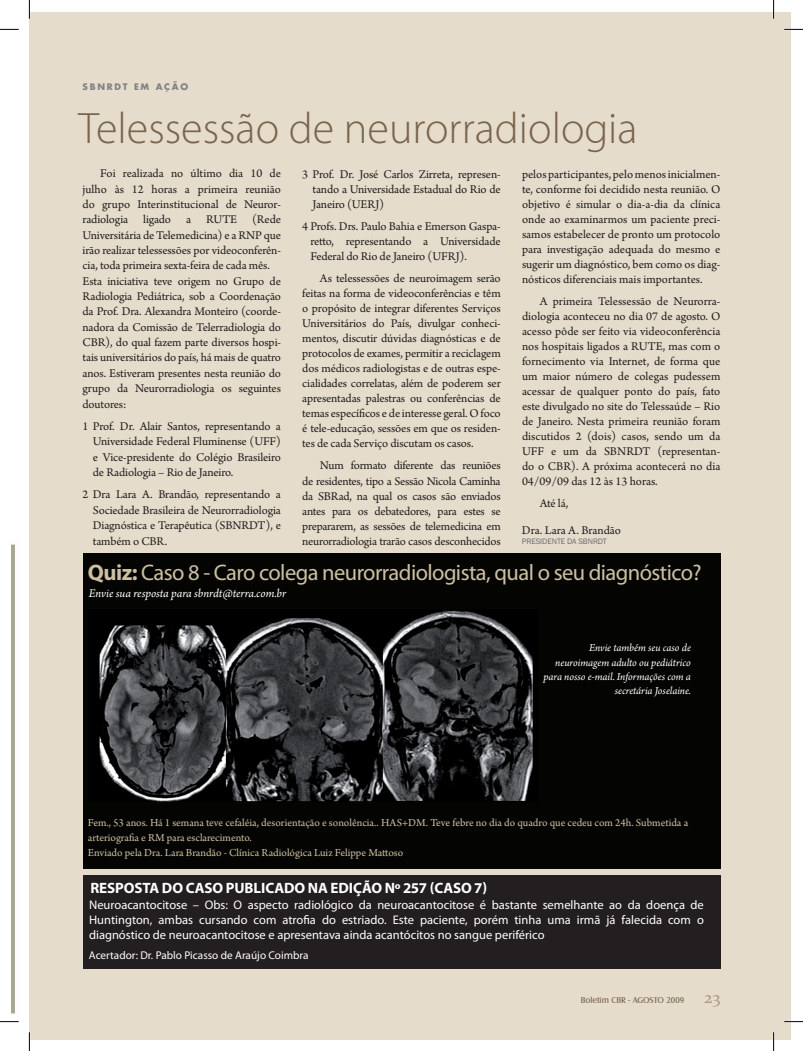
<style>
.page{position:relative;width:803px;height:1051px;background:#fff}
.page>*{position:absolute;margin:0;border:0;box-sizing:border-box;transform-origin:0 0}
.t1{font:300 44.12px "Myriad Pro";color:#7a654d}
.t2{font:22.5px "Myriad Pro";letter-spacing:-.025em;color:#cebfa2}
.t3{font:17.5px "Constantia";color:#ad9c81}
.t4{font:700 15px "Myriad Pro";letter-spacing:-.005em;color:#fff}
.t5{font:12.5px/15px "Arno Pro";letter-spacing:-.01em;color:#231f20;text-align:justify}
.t6{font:12.5px/15px "Myriad Pro";color:#fff;text-align:justify}
.t7{font:italic 12.5px "Arno Pro";letter-spacing:-.005em;color:#fff}
.t8{font:11.25px/15px "Arno Pro";letter-spacing:-.005em;color:#cebfa2}
.t9{font:italic 11.25px/14.4px "Arno Pro";letter-spacing:-.005em;color:#fff;text-align:right}
.t10{font:11.25px "Myriad Pro";color:#fff}
.t11{font:8.75px "Castle T";color:#7a654d}
.t12{font:8.75px "Futura Bol";letter-spacing:.2em;color:#808285}
.t13{font:8.12px "Franklin Gothic";letter-spacing:-.01em;color:#6c6d70}
.s1{font-weight:700}
</style>
<div class="page">
<div style="left:29px;top:12px;width:762px;height:1027px;background:#e5dccb"></div>
<div style="left:83px;top:553px;width:637px;height:316px;background:#040503"></div>
<div style="left:83px;top:875px;width:637px;height:93px;background:#231f20"></div>
<img style="left:99px;top:611px;width:434px;height:191px">
<svg style="left:0;top:29px;width:19px;height:1px"></svg>
<svg style="left:784px;top:29px;width:19px;height:1px"></svg>
<svg style="left:0;top:1021px;width:19px;height:1px"></svg>
<svg style="left:784px;top:1021px;width:19px;height:1px"></svg>
<svg style="left:29px;top:0;width:1px;height:19px"></svg>
<svg style="left:29px;top:1032px;width:1px;height:19px"></svg>
<svg style="left:773px;top:0;width:1px;height:19px"></svg>
<svg style="left:773px;top:1032px;width:1px;height:19px"></svg>
<p class="t12" style="left:83px;top:80px;width:107px">SBNRDT EM AÇÃO</p>
<h1 class="t1" style="left:79px;top:101px;width:560px">Telessessão de neurorradiologia</h1>
<p class="t5" style="left:83px;top:166px;width:200px;line-height:15.4px;text-align:left;text-indent:18px">Foi realizada no último dia 10 de julho às 12 horas a primeira reunião do grupo Interinstitucional de Neuror&shy;radiologia ligado a RUTE (Rede Universitária de Telemedicina) e a RNP que irão realizar telessessões por videoconferên&shy;cia, toda primeira sexta-feira de cada mês.<br>Esta iniciativa teve origem no Grupo de Radiologia Pediátrica, sob a Coordenação da Prof. Dra. Alexandra Monteiro (coorde&shy;nadora da Comissão de Telerradiologia do CBR), do qual fazem parte diversos hospi&shy;tais universitários do país, há mais de quatro anos. Estiveram presentes nesta reunião do grupo da Neurorradiologia os seguintes doutores:</p>
<p class="t5" style="left:93px;top:419px;width:190px;line-height:15.4px;text-indent:-10px">1 Prof. Dr. Alair Santos, representando a Universidade Federal Fluminense (UFF) e Vice-presidente do Colégio Brasileiro de Radiologia – Rio de Janeiro.</p>
<p class="t5" style="left:93px;top:488px;width:190px;line-height:15.4px;text-indent:-10px">2 Dra Lara A. Brandão, representando a Sociedade Brasileira de Neurorradiologia Diagnóstica e Terapêutica (SBNRDT), e também o CBR.</p>
<p class="t5" style="left:313px;top:167px;width:190px;text-indent:-10px">3 Prof. Dr. José Carlos Zirreta, represen&shy;tando a Universidade Estadual do Rio de Janeiro (UERJ)</p>
<p class="t5" style="left:310px;top:219px;width:192px;text-indent:-8px">4 Profs. Drs. Paulo Bahia e Emerson Gaspa&shy;retto, representando a Universidade Federal do Rio de Janeiro (UFRJ).</p>
<p class="t5" style="left:302px;top:272px;width:200px;text-indent:18px">As telessessões de neuroimagem serão feitas na forma de videoconferências e têm o propósito de integrar diferentes Serviços Universitários do País, divulgar conheci&shy;mentos, discutir dúvidas diagnósticas e de protocolos de exames, permitir a reciclagem dos médicos radiologistas e de outras espe&shy;cialidades correlatas, além de poderem ser apresentadas palestras ou conferências de temas específicos e de interesse geral. O foco é tele-educação, sessões em que os residen&shy;tes de cada Serviço discutam os casos.</p>
<p class="t5" style="left:302px;top:459px;width:200px;text-indent:18px">Num formato diferente das reuniões de residentes, tipo a Sessão Nicola Caminha da SBRad, na qual os casos são enviados antes para os debatedores, para estes se prepararem, as sessões de telemedicina em neurorradiologia trarão casos desconhecidos</p>
<p class="t5" style="left:522px;top:167px;width:200px">pelos participantes, pelo menos inicialmen&shy;te, conforme foi decidido nesta reunião. O objetivo é simular o dia-a-dia da clínica onde ao examinarmos um paciente preci&shy;samos estabelecer de pronto um protocolo para investigação adequada do mesmo e sugerir um diagnóstico, bem como os diag&shy;nósticos diferenciais mais importantes.</p>
<p class="t5" style="left:522px;top:294px;width:200px;text-indent:18px">A primeira Telessessão de Neurorra&shy;diologia aconteceu no dia 07 de agosto. O acesso pôde ser feito via videoconferência nos hospitais ligados a RUTE, mas com o fornecimento via Internet, de forma que um maior número de colegas pudessem acessar de qualquer ponto do país, fato este divulgado no site do Telessaúde – Rio de Janeiro. Nesta primeira reunião foram discutidos 2 (dois) casos, sendo um da UFF e um da SBNRDT (representan&shy;do o CBR). A próxima acontecerá no dia 04/09/09 das 12 às 13 horas.</p>
<p class="t5" style="left:540px;top:497px;width:30px">Até lá,</p>
<p class="t5" style="left:522px;top:524px;width:100px">Dra. Lara A. Brandão</p>
<p class="t13" style="left:522px;top:536px;width:72px">PRESIDENTE DA SBNRDT</p>
<h2 class="t2" style="left:88px;top:558px;width:615px"><span class="s1">QUIZ:</span> Caso 8 - Caro colega neurorradiologista, qual o seu diagnóstico?</h2>
<p class="t7" style="left:89px;top:586px;width:199px">Envie sua resposta para sbnrdt@terra.com.br</p>
<p class="t9" style="left:543px;top:641px;width:149px">Envie também seu caso de neuroimagem adulto ou pediátrico para nosso e-mail. Informações com a secretária Joselaine.</p>
<p class="t8" style="left:88px;top:816px;width:602px">Fem., 53 anos. Há 1 semana teve cefaléia, desorientação e sonolência.. HAS+DM. Teve febre no dia do quadro que cedeu com 24h. Submetida a arteriografia e RM para esclarecimento.<br>Enviado pela Dra. Lara Brandão - Clínica Radiológica Luiz Felippe Mattoso</p>
<p class="t4" style="left:90px;top:880px;width:398px">RESPOSTA DO CASO PUBLICADO NA EDIÇÃO Nº 257 (CASO 7)</p>
<p class="t6" style="left:89px;top:897px;width:616px">Neuroacantocitose – Obs: O aspecto radiológico da neuroacantocitose é bastante semelhante ao da doença de Huntington, ambas cursando com atrofia do estriado. Este paciente, porém tinha uma irmã já falecida com o diagnóstico de neuroacantocitose e apresentava ainda acantócitos no sangue periférico</p>
<p class="t10" style="left:89px;top:949px;width:221px">Acertador: Dr. Pablo Picasso de Araújo Coimbra</p>
<p class="t11" style="left:581px;top:995px;width:105px">Boletim CBR - AGOSTO 2009</p>
<h3 class="t3" style="left:704px;top:985px;width:18px">23</h3>
</div>
